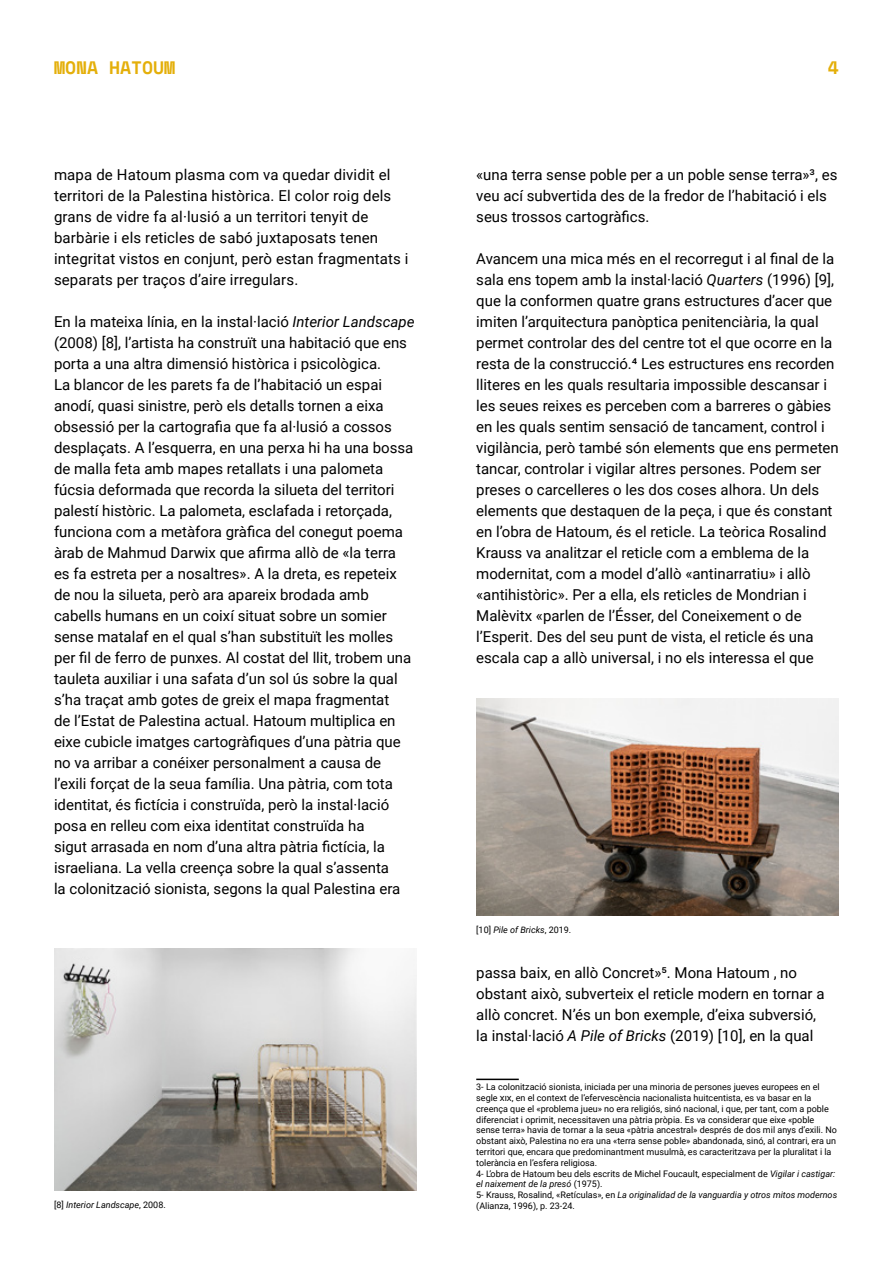
<style>
.page{position:relative;width:893px;height:1263px;background:#fff}
.page>*{position:absolute;margin:0;border:0;box-sizing:border-box;transform-origin:0 0}
.t1{font:700 18px "Space Mono";color:#e4af0a}
.t2{font:15px/21px "Roboto";color:#000}
.t3{font:9px/10.8px "Roboto";color:#000}
.t4{font:italic 9px "Roboto";color:#000}
.s1{font-style:italic}
.s2{font-style:normal}
</style>
<div class="page">
<hr style="left:476px;top:1078px;width:43px;height:2px;background:#000">
<img style="left:54px;top:948px;width:363px;height:242px">
<img style="left:476px;top:698px;width:363px;height:217px">
<p class="t1" style="left:54px;top:54px;width:123px">MONA HATOUM</p>
<p class="t1" style="left:828px;top:54px;width:13px">4</p>
<p class="t2" style="left:54px;top:164px;width:356px">mapa de Hatoum plasma com va quedar dividit el territori de la Palestina històrica. El color roig dels grans de vidre fa al·lusió a un territori tenyit de barbàrie i els reticles de sabó juxtaposats tenen integritat vistos en conjunt, però estan fragmentats i separats per traços d’aire irregulars.</p>
<p class="t2" style="left:54px;top:311px;width:362px">En la mateixa línia, en la instal·lació <span class="s1">Interior Landscape </span>(2008) [8], l’artista ha construït una habitació que ens porta a una altra dimensió històrica i psicològica.<br>La blancor de les parets fa de l’habitació un espai anodí, quasi sinistre, però els detalls tornen a eixa obsessió per la cartografia que fa al·lusió a cossos desplaçats. A l’esquerra, en una perxa hi ha una bossa de malla feta amb mapes retallats i una palometa fúcsia deformada que recorda la silueta del territori palestí històric. La palometa, esclafada i retorçada, funciona com a metàfora gràfica del conegut poema àrab de Mahmud Darwix que afirma allò de «la terra es fa estreta per a nosaltres». A la dreta, es repeteix de nou la silueta, però ara apareix brodada amb cabells humans en un coixí situat sobre un somier sense matalaf en el qual s’han substituït les molles per fil de ferro de punxes. Al costat del llit, trobem una tauleta auxiliar i una safata d’un sol ús sobre la qual s’ha traçat amb gotes de greix el mapa fragmentat<br>de l’Estat de Palestina actual. Hatoum multiplica en eixe cubicle imatges cartogràfiques d’una pàtria que no va arribar a conéixer personalment a causa de l’exili forçat de la seua família. Una pàtria, com tota identitat, és fictícia i construïda, però la instal·lació posa en relleu com eixa identitat construïda ha<br>sigut arrasada en nom d’una altra pàtria fictícia, la israeliana. La vella creença sobre la qual s’assenta<br>la colonització sionista, segons la qual Palestina era</p>
<p class="t4" style="left:54px;top:1198px;width:113px"><span class="s2">[8]</span> Interior Landscape<span class="s2">, 2008.</span></p>
<p class="t2" style="left:476px;top:164px;width:363px">«una terra sense poble per a un poble sense terra»3, es veu ací subvertida des de la fredor de l’habitació i els seus trossos cartogràfics.</p>
<p class="t2" style="left:476px;top:248px;width:364px">Avancem una mica més en el recorregut i al final de la sala ens topem amb la instal·lació <span class="s1">Quarters</span> (1996) [9], que la conformen quatre grans estructures d’acer que imiten l’arquitectura panòptica penitenciària, la qual permet controlar des del centre tot el que ocorre en la resta de la construcció.4 Les estructures ens recorden lliteres en les quals resultaria impossible descansar i les seues reixes es perceben com a barreres o gàbies en les quals sentim sensació de tancament, control i vigilància, però també són elements que ens permeten tancar, controlar i vigilar altres persones. Podem ser preses o carcelleres o les dos coses alhora. Un dels elements que destaquen de la peça, i que és constant en l’obra de Hatoum, és el reticle. La teòrica Rosalind Krauss va analitzar el reticle com a emblema de la modernitat, com a model d’allò «antinarratiu» i allò «antihistòric». Per a ella, els reticles de Mondrian i Malèvitx «parlen de l’Ésser, del Coneixement o de l’Esperit. Des del seu punt de vista, el reticle és una escala cap a allò universal, i no els interessa el que</p>
<p class="t4" style="left:476px;top:923px;width:97px"><span class="s2">[10]</span> Pile of Bricks<span class="s2">, 2019.</span></p>
<p class="t2" style="left:476px;top:962px;width:350px">passa baix, en allò Concret»5. Mona Hatoum , no obstant això, subverteix el reticle modern en tornar a allò concret. N’és un bon exemple, d’eixa subversió, la instal·lació <span class="s1">A Pile of Bricks</span> (2019) [10], en la qual</p>
<p class="t3" style="left:476px;top:1081px;width:362px">3- La colonització sionista, iniciada per una minoria de persones jueves europees en el segle xix, en el context de l’efervescència nacionalista huitcentista, es va basar en la creença que el «problema jueu» no era religiós, sinó nacional, i que, per tant, com a poble diferenciat i oprimit, necessitaven una pàtria pròpia. Es va considerar que eixe «poble sense terra» havia de tornar a la seua «pàtria ancestral» després de dos mil anys d’exili. No obstant això, Palestina no era una «terra sense poble» abandonada, sinó, al contrari, era un territori que, encara que predominantment musulmà, es caracteritzava per la pluralitat i la tolerància en l’esfera religiosa.<br>4- L’obra de Hatoum beu dels escrits de Michel Foucault, especialment de <span class="s1">Vigilar i castigar: el naixement de la presó</span> (1975).<br>5- Krauss, Rosalind, «Retículas», en <span class="s1">La originalidad de la vanguardia y otros mitos modernos </span>(Alianza, 1996), p. 23-24.</p>
</div>
